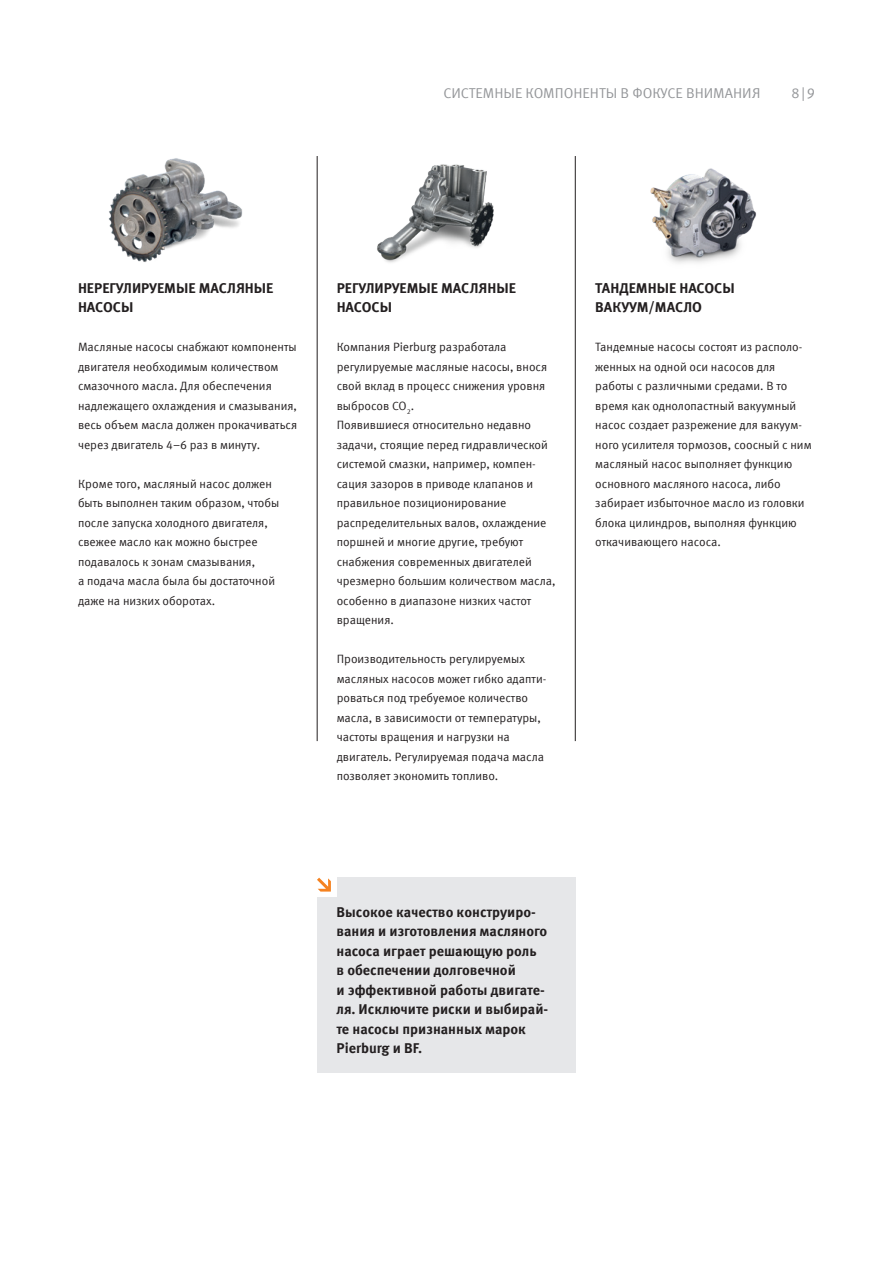
<style>
.page{position:relative;width:893px;height:1263px;background:#fff}
.page>*{position:absolute;margin:0;border:0;box-sizing:border-box;transform-origin:0 0}
.t1{font:700 14.25px/19.5px "Meta Offc Pro";color:#231f20}
.t2{font:14.25px "Meta Offc Pro Norm";color:#939598}
.t3{font:12px/19.5px "Meta Offc Pro Norm";color:#231f20}
</style>
<div class="page">
<hr style="left:317px;top:156px;width:1px;height:585px;background:#231f20">
<hr style="left:575px;top:156px;width:1px;height:585px;background:#231f20">
<img style="left:108px;top:158px;width:135px;height:104px">
<img style="left:377px;top:164px;width:117px;height:99px">
<img style="left:650px;top:168px;width:106px;height:95px">
<div style="left:317px;top:878px;width:258px;height:195px;background:#e6e7e9"></div>
<div style="left:317px;top:877px;width:19px;height:20px;background:#fff"></div>
<svg style="left:317px;top:878px;width:14px;height:13px"></svg>
<p class="t2" style="left:443px;top:82px;width:319px">СИСТЕМНЫЕ КОМПОНЕНТЫ В ФОКУСЕ ВНИМАНИЯ</p>
<p class="t2" style="left:791px;top:82px;width:25px">8|9</p>
<p class="t1" style="left:78px;top:277px;width:197px">НЕРЕГУЛИРУЕМЫЕ МАСЛЯНЫЕ<br>НАСОСЫ</p>
<p class="t3" style="left:78px;top:336px;width:221px">Масляные насосы снабжают компоненты двигателя необходимым количеством смазочного масла. Для обеспечения надлежащего охлаждения и смазывания, весь объем масла должен прокачиваться через двигатель 4–6 раз в минуту.</p>
<p class="t3" style="left:78px;top:473px;width:203px">Кроме того, масляный насос должен быть выполнен таким образом, чтобы после запуска холодного двигателя, свежее масло как можно быстрее подавалось к зонам смазывания,<br>а подача масла была бы достаточной даже на низких оборотах.</p>
<p class="t1" style="left:337px;top:277px;width:181px">РЕГУЛИРУЕМЫЕ МАСЛЯНЫЕ<br>НАСОСЫ</p>
<p class="t3" style="left:337px;top:336px;width:220px">Компания Pierburg разработала регулируемые масляные насосы, внося свой вклад в процесс снижения уровня выбросов CO<sub>2</sub>.<br>Появившиеся относительно недавно задачи, стоящие перед гидравлической системой смазки, например, компен&shy;сация зазоров в приводе клапанов и правильное позиционирование распределительных валов, охлаждение поршней и многие другие, требуют снабжения современных двигателей чрезмерно большим количеством масла, особенно в диапазоне низких частот вращения.</p>
<p class="t3" style="left:337px;top:648px;width:210px">Производительность регулируемых масляных насосов может гибко адапти&shy;роваться под требуемое количество масла, в зависимости от температуры, частоты вращения и нагрузки на двигатель. Регулируемая подача масла позволяет экономить топливо.</p>
<p class="t1" style="left:595px;top:277px;width:141px">ТАНДЕМНЫЕ НАСОСЫ<br>ВАКУУМ/МАСЛО</p>
<p class="t3" style="left:595px;top:336px;width:218px">Тандемные насосы состоят из располо&shy;женных на одной оси насосов для работы с различными средами. В то время как однолопастный вакуумный насос создает разрежение для вакуум&shy;ного усилителя тормозов, соосный с ним масляный насос выполняет функцию основного масляного насоса, либо забирает избыточное масло из головки блока цилиндров, выполняя функцию откачивающего насоса.</p>
<p class="t1" style="left:336px;top:901px;width:213px">Высокое качество конструиро&shy;вания и изготовления масляного насоса играет решающую роль<br>в обеспечении долговечной<br>и эффективной работы двигате&shy;ля. Исключите риски и выбирай&shy;те насосы признанных марок<br>Pierburg и BF.</p>
</div>
